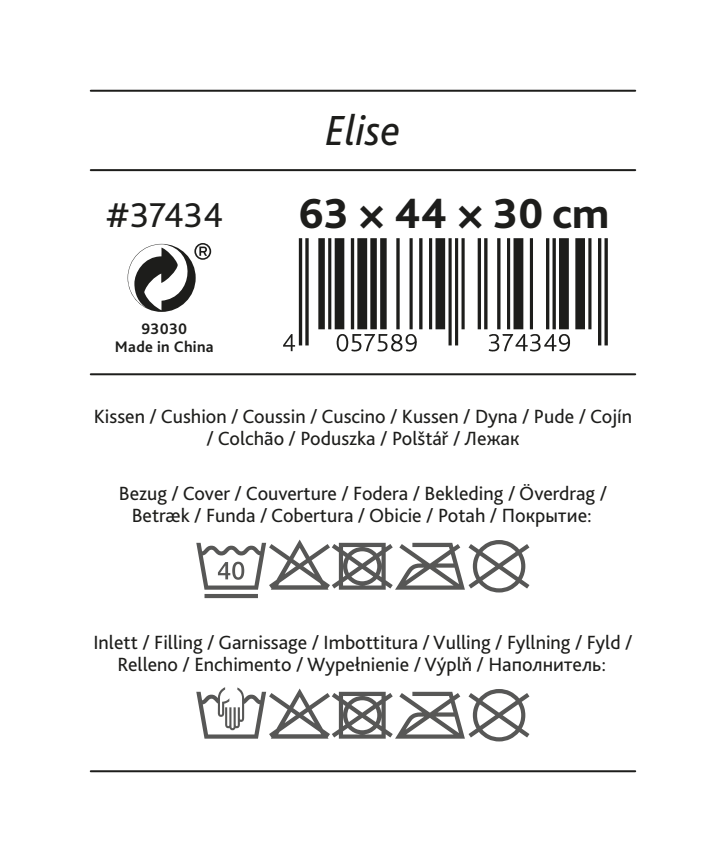
<style>
.page{position:relative;width:726px;height:862px;background:#fff}
.page>*{position:absolute;margin:0;border:0;box-sizing:border-box;transform-origin:0 0}
.t1{font:800 44px "Bliss Pro";color:#1d1d1b}
.t2{font:italic 44px "Bliss Pro";color:#1d1d1b;scale:.95 1}
.t3{font:36px "Bliss Pro";letter-spacing:-.005em;color:#1d1d1b}
.t4{font:20px/22px "Bliss Pro";color:#1d1d1b;text-align:center}
.t5{font:700 16px "Bliss Pro";letter-spacing:.02em;color:#1d1d1b}
</style>
<div class="page">
<hr style="left:91px;top:169px;width:544px;height:2px;background:#1d1d1b">
<hr style="left:91px;top:90px;width:544px;height:2px;background:#1d1d1b">
<hr style="left:91px;top:373px;width:544px;height:2px;background:#1d1d1b">
<hr style="left:91px;top:770px;width:544px;height:2px;background:#1d1d1b">
<svg style="left:128px;top:243px;width:83px;height:69px"></svg>
<img style="left:283px;top:238px;width:325px;height:114px">
<h1 class="t2" style="left:326px;top:103px;width:80px">Elise</h1>
<h2 class="t3" style="left:106px;top:192px;width:119px">#37434</h2>
<h1 class="t1" style="left:298px;top:186px;width:312px">63 × 44 × 30 cm</h1>
<p class="t5" style="left:141px;top:319px;width:47px">93030</p>
<p class="t5" style="left:115px;top:336px;width:100px">Made in China</p>
<p class="t4" style="left:94px;top:405px;width:540px">Kissen / Cushion / Coussin / Cuscino / Kussen / Dyna / Pude / Cojín / Colchão / Poduszka / Polštář / Лежак</p>
<p class="t4" style="left:119px;top:481px;width:489px">Bezug / Cover / Couverture / Fodera / Bekleding / Överdrag /<br>Betræk / Funda / Cobertura / Obicie / Potah / Покрытие:</p>
<p class="t4" style="left:93px;top:630px;width:540px">Inlett / Filling / Garnissage / Imbottitura / Vulling / Fyllning / Fyld /<br>Relleno / Enchimento / Wypełnienie / Výplň / Наполнитель:</p>
</div>
